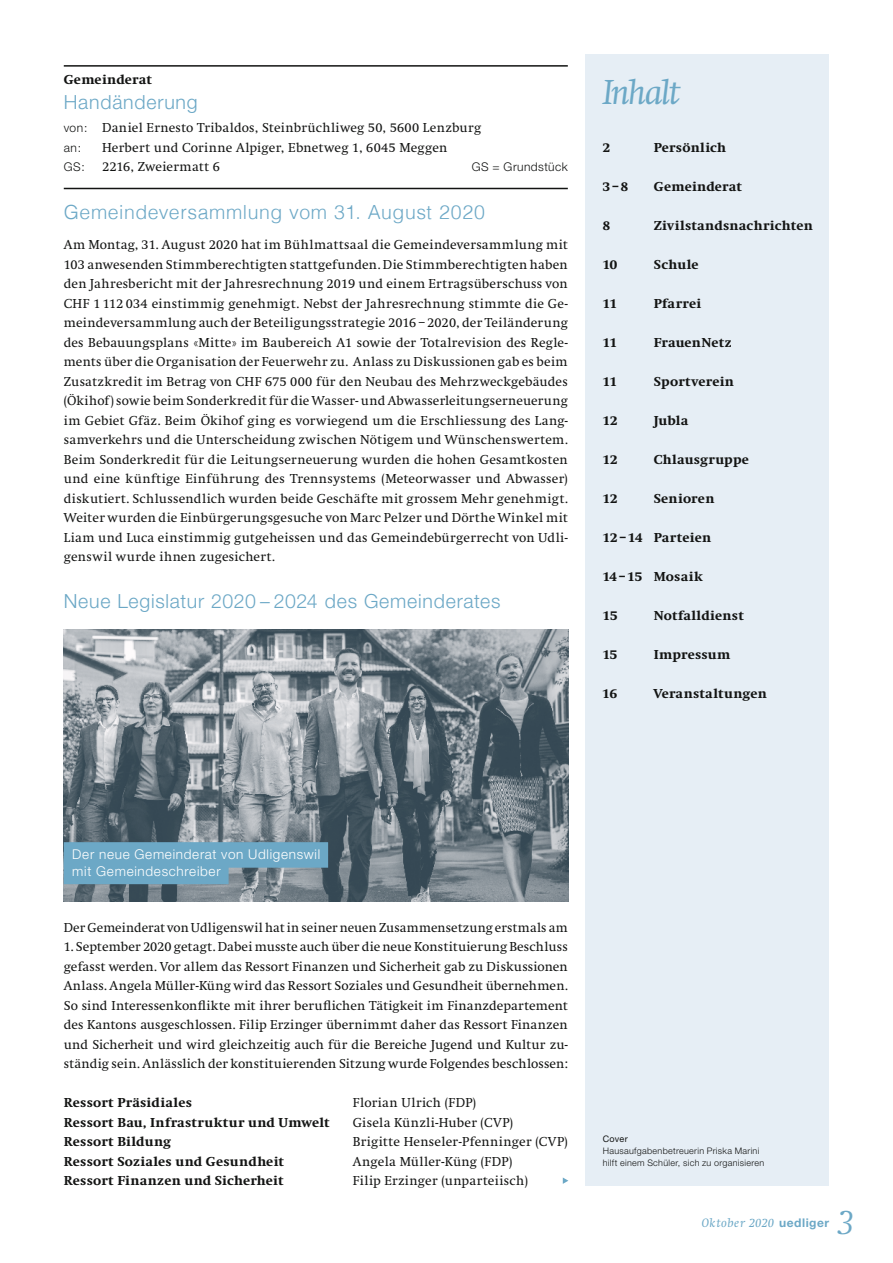
<style>
.page{position:relative;width:893px;height:1263px;background:#fff}
.page>*{position:absolute;margin:0;border:0;box-sizing:border-box;transform-origin:0 0}
.t1{font:italic 36px "Swift";letter-spacing:-.05em;color:#6ca8c6}
.t2{font:italic 300 36px "Swift";color:#6ca8c6}
.t3{font:300 19.5px "Helvetica Neue";letter-spacing:.04em;color:#6ca8c6}
.t4{font:300 19.5px "Helvetica";letter-spacing:.025em;color:#6ca8c6}
.t5{font:13.5px/19.5px "Swift";letter-spacing:.015em;color:#131413;text-align:justify}
.t6{font:800 13.5px "Swift";letter-spacing:.015em;color:#131413}
.t7{font:300 13.5px/16.5px "Helvetica Neue";letter-spacing:.05em;color:#fff}
.t8{font:13.5px "Swift";letter-spacing:.035em;color:#131413}
.t9{font:800 13.5px "Swift";letter-spacing:.035em;color:#131413}
.t10{font:italic 12.75px "Swift";letter-spacing:.05em;color:#6ca8c6}
.t11{font:300 12px "Helvetica Neue";letter-spacing:.035em;color:#131413}
.t12{font:300 9px/12px "Helvetica Neue";letter-spacing:.035em;color:#131413}
.t13{font:9px "Helvetica Neue";letter-spacing:.025em;color:#131413}
.s1{font-family:"Helvetica Neue";font-weight:300;font-size:12px}
.s2{font-family:"Helvetica Neue";font-weight:700;font-style:normal;font-size:12px}
</style>
<div class="page">
<div style="left:585px;top:54px;width:244px;height:1131px;background:#e6eef5"></div>
<hr style="left:64px;top:65px;width:504px;height:2px;background:#131413">
<hr style="left:64px;top:188px;width:504px;height:1px;background:#131413">
<svg style="left:563px;top:1177px;width:5px;height:7px"></svg>
<img style="left:64px;top:629px;width:504px;height:272px">
<div style="left:64px;top:842px;width:264px;height:26px;background:#6ca8c6"></div>
<div style="left:64px;top:859px;width:165px;height:25px;background:#6ca8c6"></div>
<p class="t6" style="left:64px;top:72px;width:90px">Gemeinderat</p>
<h2 class="t3" style="left:64px;top:90px;width:135px">Handänderung</h2>
<p class="t5" style="left:64px;top:118px;width:419px"><span class="s1">von:</span> Daniel Ernesto Tribaldos, Steinbrüchliweg 50, 5600 Lenzburg</p>
<p class="t11" style="left:64px;top:140px;width:19px">an:</p>
<p class="t5" style="left:102px;top:138px;width:347px">Herbert und Corinne Alpiger, Ebnetweg 1, 6045 Meggen</p>
<p class="t11" style="left:64px;top:159px;width:23px">GS:</p>
<p class="t5" style="left:102px;top:157px;width:120px">2216, Zweiermatt 6</p>
<p class="t11" style="left:472px;top:159px;width:97px">GS = Grundstück</p>
<h2 class="t4" style="left:64px;top:195px;width:423px">Gemeindeversammlung vom 31. August 2020</h2>
<p class="t5" style="left:64px;top:235px;width:506px">Am Montag, 31. August 2020 hat im Bühlmattsaal die Gemeindeversammlung mit 103 anwesenden Stimmberechtigten stattgefunden. Die Stimmberechtigten haben den Jahresbericht mit der Jahresrechnung 2019 und einem Ertragsüberschuss von CHF 1 112 034 einstimmig genehmigt. Nebst der Jahresrechnung stimmte die Ge&shy;meindeversammlung auch der Beteiligungsstrategie 2016 – 2020, der Teiländerung des Bebauungsplans «Mitte» im Baubereich A1 sowie der Totalrevision des Regle&shy;ments über die Organisation der Feuerwehr zu. Anlass zu Diskussionen gab es beim Zusatzkredit im Betrag von CHF 675 000 für den Neubau des Mehrzweckgebäudes (Ökihof) sowie beim Sonderkredit für die Wasser- und Abwasserleitungserneuerung im Gebiet Gfäz. Beim Ökihof ging es vorwiegend um die Erschliessung des Lang&shy;samverkehrs und die Unterscheidung zwischen Nötigem und Wünschenswertem.<br>Beim Sonderkredit für die Leitungserneuerung wurden die hohen Gesamtkosten und eine künftige Einführung des Trennsystems (Meteorwasser und Abwasser) diskutiert. Schlussendlich wurden beide Geschäfte mit grossem Mehr genehmigt.<br>Weiter wurden die Einbürgerungsgesuche von Marc Pelzer und Dörthe Winkel mit Liam und Luca einstimmig gutgeheissen und das Gemeindebürgerrecht von Udli&shy;genswil wurde ihnen zugesichert.</p>
<h2 class="t3" style="left:64px;top:589px;width:438px">Neue Legislatur 2020 – 2024 des Gemeinderates</h2>
<h1 class="t1" style="left:603px;top:72px;width:79px">Inhalt</h1>
<p class="t6" style="left:603px;top:140px;width:9px">2</p>
<p class="t6" style="left:654px;top:140px;width:74px">Persönlich</p>
<p class="t6" style="left:603px;top:179px;width:27px">3–8</p>
<p class="t6" style="left:654px;top:179px;width:90px">Gemeinderat</p>
<p class="t6" style="left:603px;top:218px;width:9px">8</p>
<p class="t6" style="left:654px;top:218px;width:160px">Zivilstandsnachrichten</p>
<p class="t6" style="left:603px;top:257px;width:16px">10</p>
<p class="t6" style="left:654px;top:257px;width:46px">Schule</p>
<p class="t6" style="left:603px;top:296px;width:16px">11</p>
<p class="t9" style="left:654px;top:296px;width:49px">Pfarrei</p>
<p class="t6" style="left:603px;top:335px;width:16px">11</p>
<p class="t6" style="left:654px;top:335px;width:79px">FrauenNetz</p>
<p class="t6" style="left:603px;top:374px;width:16px">11</p>
<p class="t6" style="left:654px;top:374px;width:82px">Sportverein</p>
<p class="t6" style="left:603px;top:413px;width:16px">12</p>
<p class="t6" style="left:654px;top:413px;width:36px">Jubla</p>
<p class="t6" style="left:603px;top:452px;width:16px">12</p>
<p class="t6" style="left:654px;top:452px;width:97px">Chlausgruppe</p>
<p class="t6" style="left:603px;top:491px;width:16px">12</p>
<p class="t6" style="left:654px;top:491px;width:62px">Senioren</p>
<p class="t6" style="left:603px;top:530px;width:110px">12 – 14 Parteien</p>
<p class="t6" style="left:603px;top:569px;width:101px">14 – 15 Mosaik</p>
<p class="t6" style="left:603px;top:608px;width:16px">15</p>
<p class="t6" style="left:654px;top:608px;width:92px">Notfalldienst</p>
<p class="t6" style="left:603px;top:647px;width:16px">15</p>
<p class="t6" style="left:654px;top:647px;width:78px">Impressum</p>
<p class="t6" style="left:603px;top:686px;width:16px">16</p>
<p class="t6" style="left:654px;top:686px;width:115px">Veranstaltungen</p>
<p class="t7" style="left:72px;top:846px;width:249px">Der neue Gemeinderat von Udligenswil mit Gemeindeschreiber</p>
<p class="t5" style="left:64px;top:918px;width:506px">Der Gemeinderat von Udligenswil hat in seiner neuen Zusammensetzung erstmals am</p>
<p class="t5" style="left:64px;top:937px;width:506px">1. September 2020 getagt. Dabei musste auch über die neue Konstituierung Beschluss gefasst werden. Vor allem das Ressort Finanzen und Sicherheit gab zu Diskussionen Anlass. Angela Müller-Küng wird das Ressort Soziales und Gesundheit übernehmen.<br>So sind Interessenkonflikte mit ihrer beruflichen Tätigkeit im Finanzdepartement des Kantons ausgeschlossen. Filip Erzinger übernimmt daher das Ressort Finanzen und Sicherheit und wird gleichzeitig auch für die Bereiche Jugend und Kultur zu&shy;ständig sein. Anlässlich der konstituierenden Sitzung wurde Folgendes beschlossen:</p>
<p class="t6" style="left:64px;top:1095px;width:130px">Ressort Präsidiales</p>
<p class="t8" style="left:353px;top:1095px;width:125px">Florian Ulrich (FDP)</p>
<p class="t6" style="left:64px;top:1115px;width:268px">Ressort Bau, Infrastruktur und Umwelt</p>
<p class="t5" style="left:353px;top:1113px;width:162px">Gisela Künzli-Huber (CVP)</p>
<p class="t6" style="left:64px;top:1134px;width:109px">Ressort Bildung</p>
<p class="t5" style="left:353px;top:1132px;width:216px">Brigitte Henseler-Pfenninger (CVP)</p>
<p class="t6" style="left:64px;top:1154px;width:222px">Ressort Soziales und Gesundheit</p>
<p class="t5" style="left:353px;top:1152px;width:161px">Angela Müller-Küng (FDP)</p>
<p class="t6" style="left:64px;top:1173px;width:221px">Ressort Finanzen und Sicherheit</p>
<p class="t5" style="left:353px;top:1171px;width:176px">Filip Erzinger (unparteiisch)</p>
<p class="t13" style="left:603px;top:1133px;width:26px">Cover</p>
<p class="t12" style="left:603px;top:1144px;width:163px">Hausaufgabenbetreuerin Priska Marini hilft einem Schüler, sich zu organisieren</p>
<p class="t10" style="left:702px;top:1216px;width:129px">Oktober 2020 <span class="s2">uedliger</span></p>
<h1 class="t2" style="left:838px;top:1202px;width:18px">3</h1>
</div>
